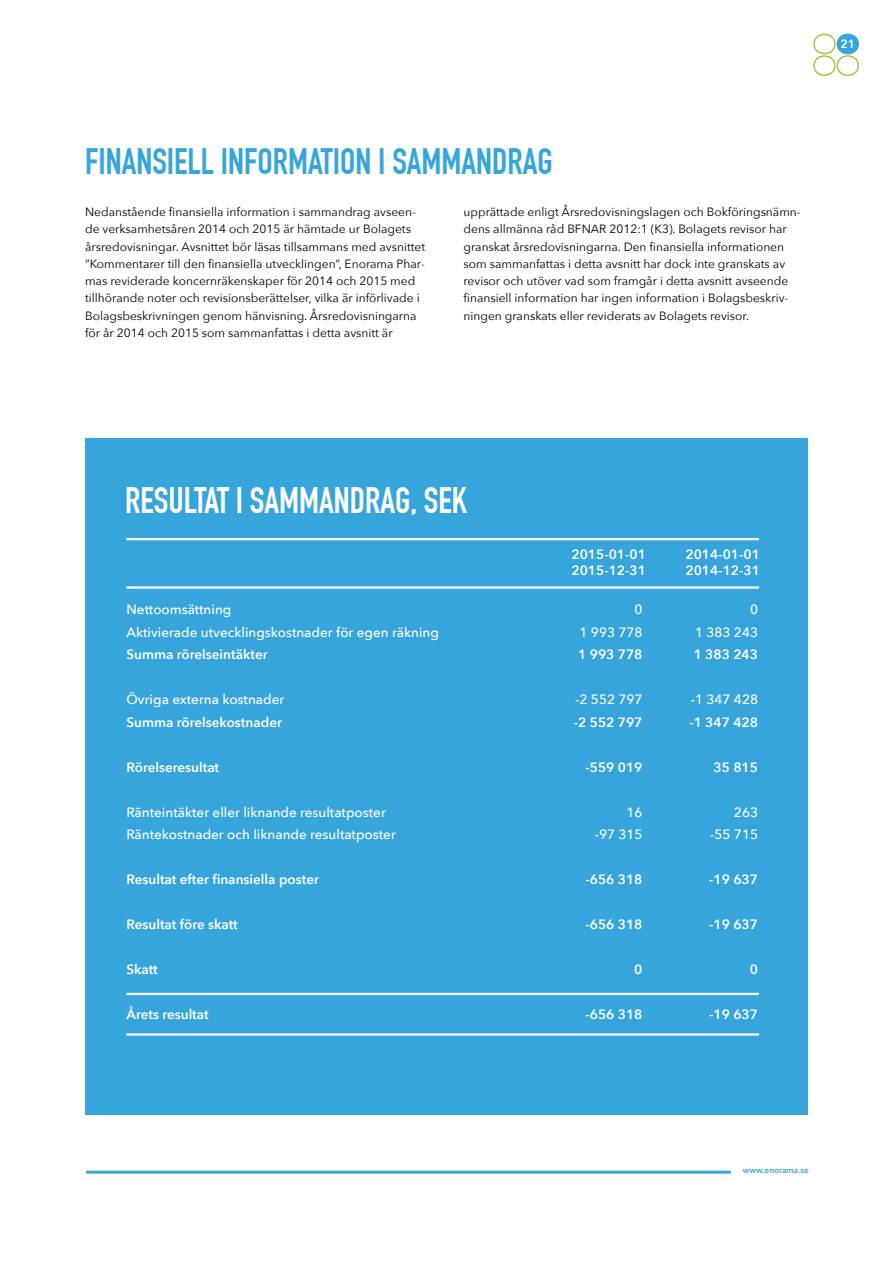
<style>
.page{position:relative;width:893px;height:1263px;background:#fff}
.page>*{position:absolute;margin:0;border:0;box-sizing:border-box;transform-origin:0 0}
.t1{font:700 36px "DIN Condensed";color:#36a5db}
.t2{font:700 36px "DIN Condensed";color:#fff}
.t3{font:600 13.5px "Avenir Next";color:#fff}
.t4{font:500 13.5px "Avenir Next";color:#fff}
.t5{font:12px/17.2px "Avenir Next";color:#000}
.t6{font:600 12px "Avenir Next";color:#fff}
.t7{font:600 8.25px "Avenir Next";color:#36a5db}
</style>
<div class="page">
<div style="left:85px;top:438px;width:723px;height:676px;background:#36a5db"></div>
<hr style="left:126px;top:586px;width:633px;height:3px;background:#fff">
<hr style="left:126px;top:538px;width:633px;height:2px;background:#fff">
<hr style="left:126px;top:993px;width:633px;height:2px;background:#fff">
<hr style="left:126px;top:1033px;width:633px;height:2px;background:#fff">
<svg style="left:813px;top:34px;width:23px;height:42px"></svg>
<div style="left:837px;top:34px;width:21px;height:20px;background:#36a5db;border-radius:50%"></div>
<div style="left:837px;top:34px;width:22px;height:20px;border:1px solid #36a5db;border-radius:50%"></div>
<div style="left:837px;top:55px;width:22px;height:21px;border:1px solid #9fc63b;border-radius:50%"></div>
<hr style="left:86px;top:1171px;width:645px;height:3px;background:#36a5db">
<h1 class="t1" style="left:85px;top:141px;width:469px">FINANSIELL INFORMATION I SAMMANDRAG</h1>
<p class="t5" style="left:463px;top:203px;width:339px">upprättade enligt Årsredovisningslagen och Bokföringsnämn&shy;dens allmänna råd BFNAR 2012:1 (K3). Bolagets revisor har granskat årsredovisningarna. Den finansiella informationen som sammanfattas i detta avsnitt har dock inte granskats av revisor och utöver vad som framgår i detta avsnitt avseende finansiell information har ingen information i Bolagsbeskriv&shy;ningen granskats eller reviderats av Bolagets revisor.</p>
<p class="t5" style="left:85px;top:203px;width:342px">Nedanstående finansiella information i sammandrag avseen&shy;de verksamhetsåren 2014 och 2015 är hämtade ur Bolagets årsredovisningar. Avsnittet bör läsas tillsammans med avsnittet ”Kommentarer till den finansiella utvecklingen”, Enorama Phar&shy;mas reviderade koncernräkenskaper för 2014 och 2015 med tillhörande noter och revisionsberättelser, vilka är införlivade i Bolagsbeskrivningen genom hänvisning. Årsredovisningarna för år 2014 och 2015 som sammanfattas i detta avsnitt är</p>
<p class="t6" style="left:840px;top:34px;width:16px">21</p>
<h1 class="t2" style="left:125px;top:479px;width:343px">RESULTAT I SAMMANDRAG, SEK</h1>
<p class="t3" style="left:571px;top:542px;width:76px">2015-01-01</p>
<p class="t3" style="left:685px;top:542px;width:76px">2014-01-01</p>
<p class="t3" style="left:571px;top:559px;width:76px">2015-12-31</p>
<p class="t3" style="left:685px;top:559px;width:76px">2014-12-31</p>
<p class="t4" style="left:126px;top:598px;width:106px">Nettoomsättning</p>
<p class="t4" style="left:634px;top:598px;width:10px">0</p>
<p class="t4" style="left:750px;top:598px;width:10px">0</p>
<p class="t4" style="left:126px;top:620px;width:314px">Aktivierade utvecklingskostnader för egen räkning</p>
<p class="t4" style="left:580px;top:620px;width:64px">1 993 778</p>
<p class="t4" style="left:695px;top:620px;width:64px">1 383 243</p>
<p class="t3" style="left:126px;top:643px;width:143px">Summa rörelseintäkter</p>
<p class="t3" style="left:578px;top:643px;width:66px">1 993 778</p>
<p class="t3" style="left:694px;top:643px;width:66px">1 383 243</p>
<p class="t4" style="left:126px;top:688px;width:159px">Övriga externa kostnader</p>
<p class="t4" style="left:575px;top:688px;width:69px">-2 552 797</p>
<p class="t4" style="left:691px;top:688px;width:69px">-1 347 428</p>
<p class="t3" style="left:126px;top:710px;width:157px">Summa rörelsekostnader</p>
<p class="t3" style="left:574px;top:710px;width:70px">-2 552 797</p>
<p class="t3" style="left:689px;top:710px;width:70px">-1 347 428</p>
<p class="t3" style="left:126px;top:755px;width:94px">Rörelseresultat</p>
<p class="t3" style="left:585px;top:755px;width:59px">-559 019</p>
<p class="t3" style="left:713px;top:755px;width:46px">35 815</p>
<p class="t4" style="left:126px;top:800px;width:261px">Ränteintäkter eller liknande resultatposter</p>
<p class="t4" style="left:626px;top:800px;width:18px">16</p>
<p class="t4" style="left:734px;top:800px;width:26px">263</p>
<p class="t4" style="left:126px;top:823px;width:271px">Räntekostnader och liknande resultatposter</p>
<p class="t4" style="left:595px;top:823px;width:49px">-97 315</p>
<p class="t4" style="left:710px;top:823px;width:49px">-55 715</p>
<p class="t3" style="left:126px;top:868px;width:194px">Resultat efter finansiella poster</p>
<p class="t3" style="left:585px;top:868px;width:59px">-656 318</p>
<p class="t3" style="left:709px;top:868px;width:50px">-19 637</p>
<p class="t3" style="left:126px;top:913px;width:113px">Resultat före skatt</p>
<p class="t3" style="left:585px;top:913px;width:59px">-656 318</p>
<p class="t3" style="left:709px;top:913px;width:50px">-19 637</p>
<p class="t3" style="left:126px;top:958px;width:33px">Skatt</p>
<p class="t3" style="left:634px;top:958px;width:10px">0</p>
<p class="t3" style="left:750px;top:958px;width:10px">0</p>
<p class="t3" style="left:126px;top:1003px;width:84px">Årets resultat</p>
<p class="t3" style="left:585px;top:1003px;width:59px">-656 318</p>
<p class="t3" style="left:709px;top:1003px;width:50px">-19 637</p>
<p class="t7" style="left:743px;top:1163px;width:68px">www.enorama.se</p>
</div>
